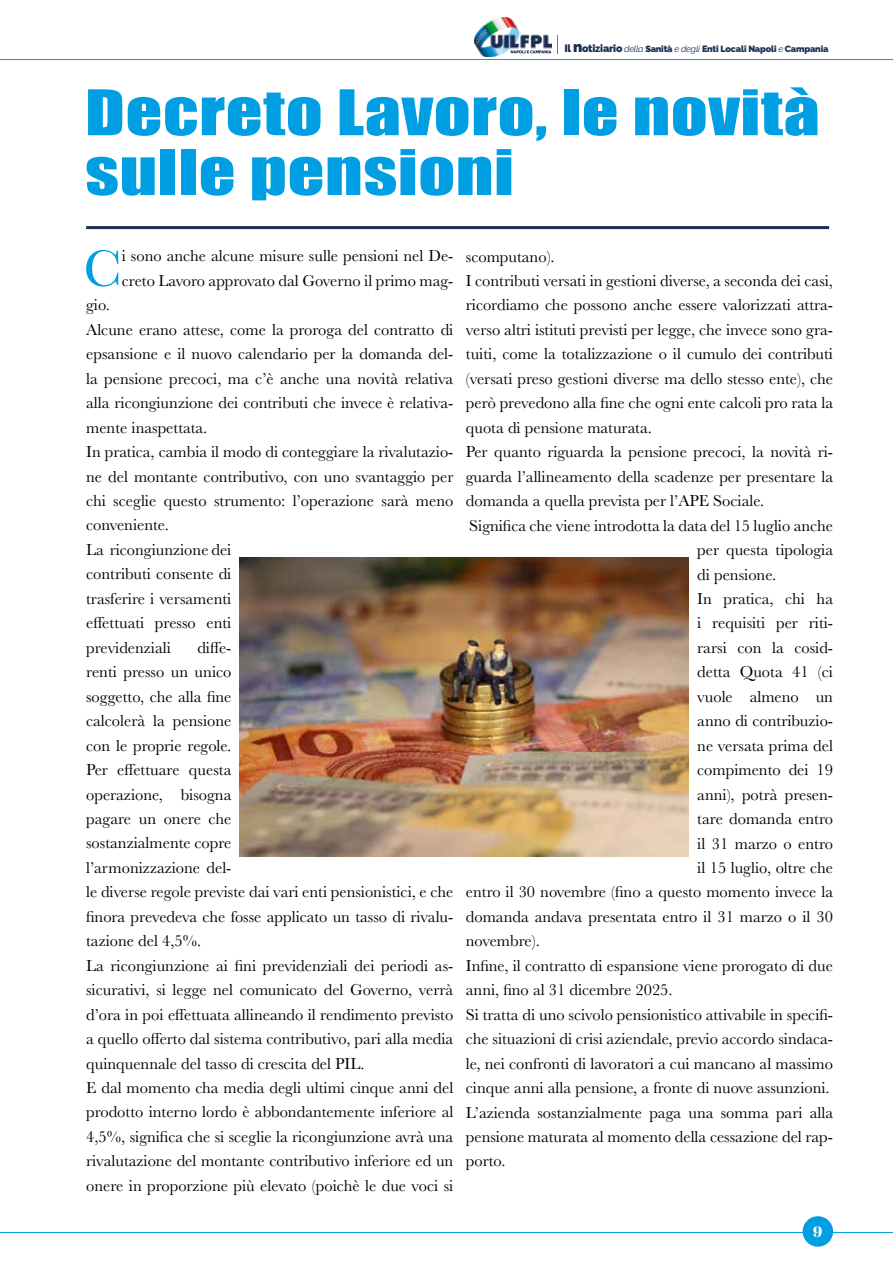
<style>
.page{position:relative;width:893px;height:1263px;background:#fff}
.page>*{position:absolute;margin:0;border:0;box-sizing:border-box;transform-origin:0 0}
.t1{font:58.05px/59.8px "Impact";letter-spacing:.01em;color:#009fe3;scale:1.24 1}
.t2{font:53.4px "Baskerville";color:#009fe3}
.t3{font:16.5px/24.5px "Baskerville";color:#000}
.t4{font:15px "Abril Fatface";color:#fff}
.t5{font:900 9px "Raleway";letter-spacing:-.02em;color:#1c2e52}
.s1{font-size:10.5px}
.s2{font-size:15px}
.s3{font-weight:400;font-style:italic}
</style>
<div class="page">
<img style="left:475px;top:18px;width:76px;height:39px">
<svg style="left:557px;top:35px;width:1px;height:18px"></svg>
<hr style="left:0;top:59px;width:893px;height:1px;background:#009fe3">
<hr style="left:0;top:1232px;width:893px;height:1px;background:#009fe3">
<div style="left:803px;top:1217px;width:29px;height:29px;background:#009fe3;border-radius:50%"></div>
<div style="left:803px;top:1216px;width:30px;height:31px;border:2px solid #009fe3;border-radius:50%"></div>
<hr style="left:86px;top:226px;width:743px;height:3px;background:#1c2e52">
<img style="left:240px;top:557px;width:449px;height:299px">
<p class="t5" style="left:564px;top:44px;width:265px"><span class="s1">Il</span> <span class="s2">n</span><span class="s1">otiziario</span> <span class="s3">della</span> Sanità <span class="s3">e degli</span> Enti Locali Napoli <span class="s3">e</span> Campania</p>
<h1 class="t1" style="left:85px;top:81px;width:594px">Decreto Lavoro, le novità sulle pensioni</h1>
<h2 class="t2" style="left:83px;top:235px;width:40px">C</h2>
<p class="t3" style="left:122px;top:244px;width:333px">i sono anche alcune misure sulle pensioni nel De&shy;creto Lavoro approvato dal Governo il primo mag-</p>
<p class="t3" style="left:86px;top:293px;width:369px">gio.<br>Alcune erano attese, come la proroga del contratto di epsansione e il nuovo calendario per la domanda del&shy;la pensione precoci, ma c’è anche una novità relativa alla ricongiunzione dei contributi che invece è relativa&shy;mente inaspettata.<br>In pratica, cambia il modo di conteggiare la rivalutazio&shy;ne del montante contributivo, con uno svantaggio per chi sceglie questo strumento: l’operazione sarà meno conveniente.<br>La ricongiunzione dei<br>contributi consente di<br>trasferire i versamenti<br>effettuati presso enti<br>previdenziali</p>
<p class="t3" style="left:86px;top:635px;width:369px;text-indent:111px">diffe-<br>renti presso un unico<br>soggetto, che alla fine<br>calcolerà la pensione<br>con le proprie regole.<br>Per effettuare questa<br>operazione, bisogna<br>pagare un onere che<br>sostanzialmente copre<br>l’armonizzazione del-<br>le diverse regole previste dai vari enti pensionistici, e che finora prevedeva che fosse applicato un tasso di rivalu&shy;tazione del 4,5%.<br>La ricongiunzione ai fini previdenziali dei periodi as&shy;sicurativi, si legge nel comunicato del Governo, verrà d’ora in poi effettuata allineando il rendimento previsto a quello offerto dal sistema contributivo, pari alla media quinquennale del tasso di crescita del PIL.<br>E dal momento cha media degli ultimi cinque anni del prodotto interno lordo è abbondantemente inferiore al 4,5%, significa che si sceglie la ricongiunzione avrà una rivalutazione del montante contributivo inferiore ed un onere in proporzione più elevato (poichè le due voci si</p>
<p class="t3" style="left:466px;top:244px;width:90px">scomputano).</p>
<p class="t3" style="left:466px;top:269px;width:369px">I contributi versati in gestioni diverse, a seconda dei casi,</p>
<p class="t3" style="left:466px;top:293px;width:369px">ricordiamo che possono anche essere valorizzati attra-</p>
<p class="t3" style="left:466px;top:318px;width:369px">verso altri istituti previsti per legge, che invece sono gra-</p>
<p class="t3" style="left:466px;top:342px;width:369px">tuiti, come la totalizzazione o il cumulo dei contributi</p>
<p class="t3" style="left:466px;top:366px;width:369px">(versati preso gestioni diverse ma dello stesso ente), che</p>
<p class="t3" style="left:466px;top:391px;width:369px">però prevedono alla fine che ogni ente calcoli pro rata la</p>
<p class="t3" style="left:466px;top:415px;width:188px">quota di pensione maturata.</p>
<p class="t3" style="left:466px;top:440px;width:369px">Per quanto riguarda la pensione precoci, la novità ri-</p>
<p class="t3" style="left:466px;top:464px;width:369px">guarda l’allineamento della scadenze per presentare la</p>
<p class="t3" style="left:466px;top:489px;width:300px">domanda a quella prevista per l’APE Sociale.</p>
<p class="t3" style="left:469px;top:513px;width:365px">Significa che viene introdotta la data del 15 luglio anche</p>
<p class="t3" style="left:697px;top:538px;width:137px">per questa tipologia</p>
<p class="t3" style="left:697px;top:562px;width:80px">di pensione.</p>
<p class="t3" style="left:697px;top:587px;width:137px">In pratica, chi ha</p>
<p class="t3" style="left:697px;top:611px;width:137px">i requisiti per riti-</p>
<p class="t3" style="left:697px;top:635px;width:137px">rarsi con la cosid-</p>
<p class="t3" style="left:697px;top:660px;width:137px">detta Quota 41 (ci</p>
<p class="t3" style="left:697px;top:684px;width:137px">vuole almeno un</p>
<p class="t3" style="left:697px;top:709px;width:137px">anno di contribuzio-</p>
<p class="t3" style="left:697px;top:733px;width:137px">ne versata prima del</p>
<p class="t3" style="left:697px;top:758px;width:137px">compimento dei 19</p>
<p class="t3" style="left:697px;top:782px;width:137px">anni), potrà presen-</p>
<p class="t3" style="left:697px;top:807px;width:137px">tare domanda entro</p>
<p class="t3" style="left:697px;top:831px;width:137px">il 31 marzo o entro</p>
<p class="t3" style="left:697px;top:856px;width:137px">il 15 luglio, oltre che</p>
<p class="t3" style="left:466px;top:880px;width:369px">entro il 30 novembre (fino a questo momento invece la</p>
<p class="t3" style="left:466px;top:904px;width:369px">domanda andava presentata entro il 31 marzo o il 30</p>
<p class="t3" style="left:466px;top:929px;width:76px">novembre).</p>
<p class="t3" style="left:466px;top:953px;width:369px">Infine, il contratto di espansione viene prorogato di due</p>
<p class="t3" style="left:466px;top:978px;width:208px">anni, fino al 31 dicembre 2025.</p>
<p class="t3" style="left:466px;top:1002px;width:369px">Si tratta di uno scivolo pensionistico attivabile in specifi-</p>
<p class="t3" style="left:466px;top:1027px;width:369px">che situazioni di crisi aziendale, previo accordo sindaca-</p>
<p class="t3" style="left:466px;top:1051px;width:369px">le, nei confronti di lavoratori a cui mancano al massimo</p>
<p class="t3" style="left:466px;top:1076px;width:365px">cinque anni alla pensione, a fronte di nuove assunzioni.</p>
<p class="t3" style="left:466px;top:1100px;width:369px">L’azienda sostanzialmente paga una somma pari alla</p>
<p class="t3" style="left:466px;top:1125px;width:369px">pensione maturata al momento della cessazione del rap-</p>
<p class="t3" style="left:466px;top:1149px;width:41px">porto.</p>
<p class="t4" style="left:813px;top:1221px;width:11px">9</p>
</div>
